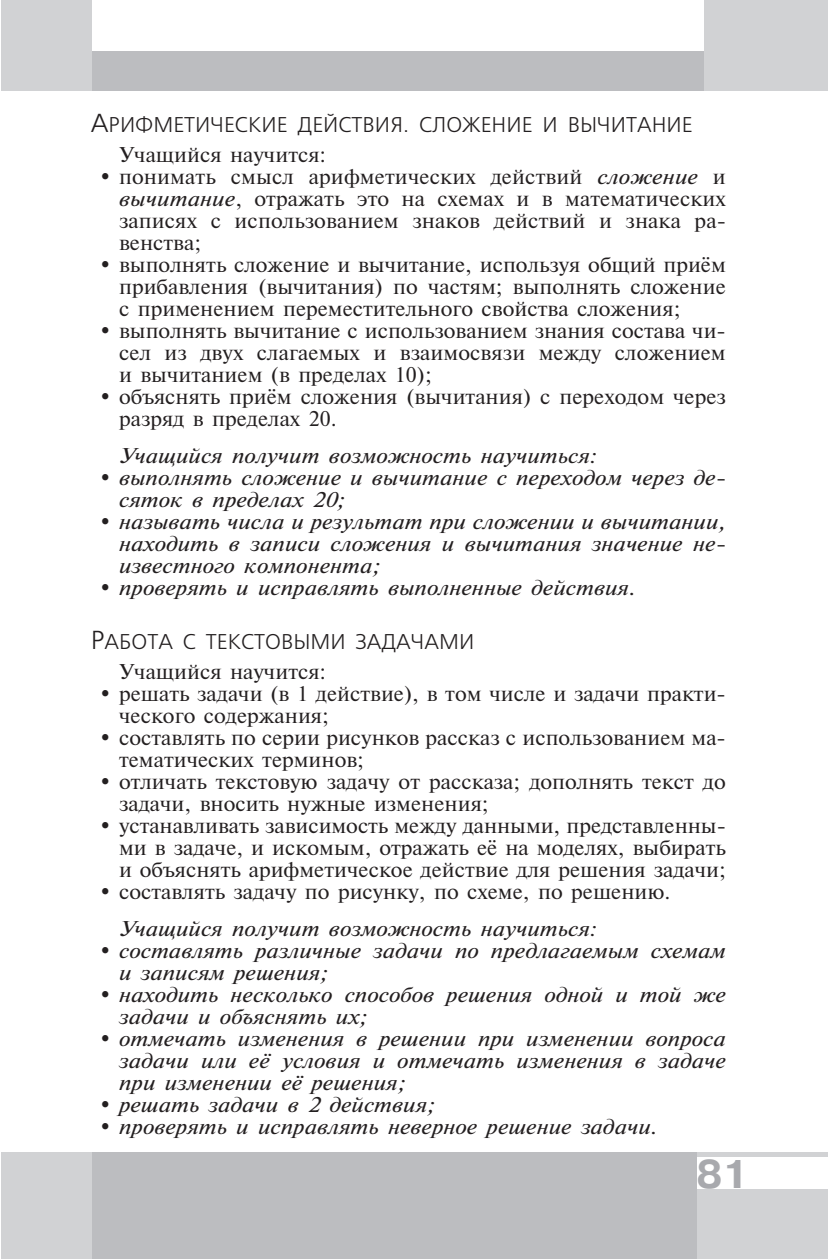
<style>
.page{position:relative;width:828px;height:1259px;background:#fff}
.page>*{position:absolute;margin:0;border:0;box-sizing:border-box;transform-origin:0 0}
.t1{font:700 40px "Pragmatica C";color:#a8a9ad}
.t2{font:21.4px/22px "Newton C San Pin";color:#231f20}
.t3{font:italic 21.4px/22px "Newton C San Pin";color:#231f20}
.t4{font:21.4px "Free Set C";color:#231f20}
.s1{font-size:26px}
.s2{font-style:italic}
</style>
<div class="page">
<div style="left:18px;top:51px;width:783px;height:40px;background:#bcbdc0"></div>
<div style="left:1px;top:0;width:91px;height:91px;background:#d1d2d4"></div>
<div style="left:704px;top:0;width:124px;height:91px;background:#d1d2d4"></div>
<div style="left:46px;top:1152px;width:782px;height:107px;background:#bcbdc0"></div>
<div style="left:1px;top:1152px;width:91px;height:107px;background:#d1d2d4"></div>
<div style="left:697px;top:1152px;width:131px;height:107px;background:#d1d2d4"></div>
<div style="left:697px;top:1157px;width:131px;height:32px;background:#fff"></div>
<p class="t4" style="left:91px;top:115px;width:603px"><span class="s1">А</span>РИФМЕТИЧЕСКИЕ ДЕЙСТВИЯ. СЛОЖЕНИЕ И ВЫЧИТАНИЕ</p>
<p class="t2" style="left:119px;top:145px;width:208px">Учащийся научится:</p>
<p class="t2" style="left:119px;top:167px;width:608px;text-align:justify;text-indent:-19px">• понимать смысл арифметических действий <span class="s2">сложение</span> и <span class="s2">вычитание</span>, отражать это на схемах и в математических записях с использованием знаков действий и знака ра&shy;венства;</p>
<p class="t2" style="left:119px;top:255px;width:608px;text-align:justify;text-indent:-19px">• выполнять сложение и вычитание, используя общий приём прибавления (вычитания) по частям; выполнять сложение с применением переместительного свойства сложения;</p>
<p class="t2" style="left:119px;top:321px;width:608px;text-align:justify;text-indent:-19px">• выполнять вычитание с использованием знания состава чи&shy;сел из двух слагаемых и взаимосвязи между сложением и вычитанием (в пределах 10);</p>
<p class="t2" style="left:119px;top:387px;width:608px;text-indent:-19px">• объяснять приём сложения (вычитания) с переходом через разряд в пределах 20.</p>
<p class="t3" style="left:119px;top:446px;width:479px">Учащийся получит возможность научиться:</p>
<p class="t3" style="left:119px;top:468px;width:608px;text-indent:-19px">• выполнять сложение и вычитание с переходом через де&shy;сяток в пределах 20;</p>
<p class="t3" style="left:119px;top:512px;width:608px;text-align:justify;text-indent:-19px">• называть числа и результат при сложении и вычитании, находить в записи сложения и вычитания значение не&shy;известного компонента;</p>
<p class="t3" style="left:100px;top:578px;width:537px">• проверять и исправлять выполненные действия.</p>
<p class="t4" style="left:91px;top:632px;width:385px"><span class="s1">Р</span>АБОТА С ТЕКСТОВЫМИ ЗАДАЧАМИ</p>
<p class="t2" style="left:119px;top:662px;width:208px">Учащийся научится:</p>
<p class="t2" style="left:119px;top:684px;width:608px;text-indent:-19px">• решать задачи (в 1 действие), в том числе и задачи практи&shy;ческого содержания;</p>
<p class="t2" style="left:119px;top:728px;width:608px;text-indent:-19px">• составлять по серии рисунков рассказ с использованием ма&shy;тематических терминов;</p>
<p class="t2" style="left:119px;top:772px;width:608px;text-indent:-19px">• отличать текстовую задачу от рассказа; дополнять текст до задачи, вносить нужные изменения;</p>
<p class="t2" style="left:119px;top:816px;width:608px;text-align:justify;text-indent:-19px">• устанавливать зависимость между данными, представленны&shy;ми в задаче, и искомым, отражать её на моделях, выбирать и объяснять арифметическое действие для решения задачи;</p>
<p class="t2" style="left:119px;top:874px;width:553px;line-height:37.2px;text-indent:-19px">• составлять задачу по рисунку, по схеме, по решению.<br><span class="s2">Учащийся получит возможность научиться:</span></p>
<p class="t3" style="left:119px;top:941px;width:608px;text-indent:-19px">• составлять различные задачи по предлагаемым схемам и записям решения;</p>
<p class="t3" style="left:119px;top:985px;width:608px;text-indent:-19px">• находить несколько способов решения одной и той же задачи и объяснять их;</p>
<p class="t3" style="left:119px;top:1029px;width:608px;text-align:justify;text-indent:-19px">• отмечать изменения в решении при изменении вопроса задачи или её условия и отмечать изменения в задаче при изменении её решения;</p>
<p class="t3" style="left:100px;top:1095px;width:336px">• решать задачи в 2 действия;</p>
<p class="t3" style="left:100px;top:1117px;width:558px">• проверять и исправлять неверное решение задачи.</p>
<h1 class="t1" style="left:696px;top:1158px;width:54px">81</h1>
</div>
